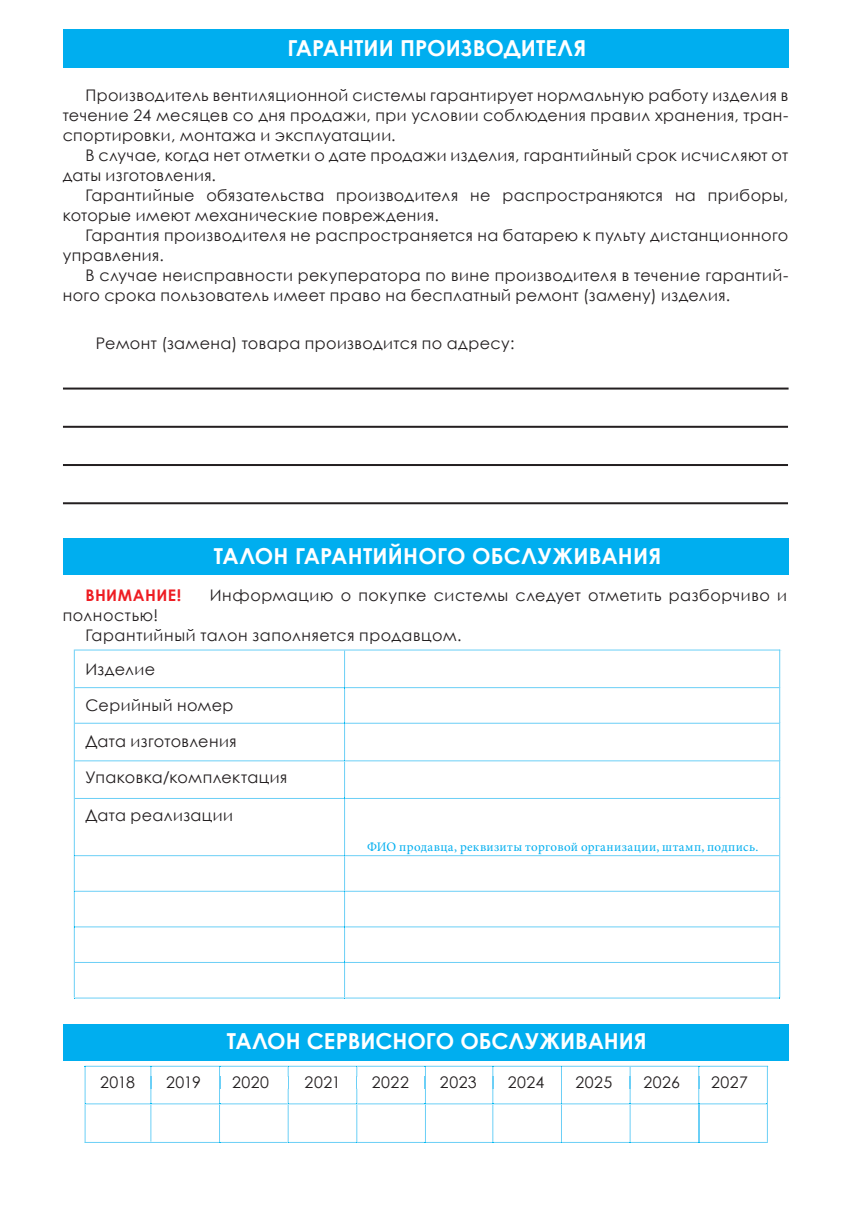
<style>
.page{position:relative;width:851px;height:1214px;background:#fff}
.page>*{position:absolute;margin:0;border:0;box-sizing:border-box;transform-origin:0 0}
.t1{font:700 22px "Century Gothic";letter-spacing:.005em;color:#fff}
.t2{font:16px/20px "Century Gothic";letter-spacing:.025em;color:#231f20}
.t3{font:700 16px "Century Gothic";letter-spacing:.025em;color:#ee1d23}
.t4{font:13px "Minion Pro";letter-spacing:.025em;color:#00aeef}
</style>
<div class="page">
<div style="left:63px;top:538px;width:725px;height:36px;background:#00aeef"></div>
<div style="left:63px;top:29px;width:725px;height:38px;background:#00aeef"></div>
<svg style="left:85px;top:1065px;width:682px;height:77px"></svg>
<div style="left:63px;top:1023px;width:725px;height:37px;background:#00aeef"></div>
<hr style="left:63px;top:387px;width:725px;height:2px;background:#231f20">
<hr style="left:63px;top:426px;width:724px;height:2px;background:#231f20">
<hr style="left:63px;top:464px;width:724px;height:2px;background:#231f20">
<svg style="left:74px;top:649px;width:706px;height:349px"></svg>
<hr style="left:63px;top:502px;width:724px;height:2px;background:#231f20">
<h1 class="t1" style="left:287px;top:32px;width:300px">ГАРАНТИИ ПРОИЗВОДИТЕЛЯ</h1>
<p class="t2" style="left:63px;top:85px;width:727px;text-align:justify;text-indent:23px">Производитель вентиляционной системы гарантирует нормальную работу изделия в течение 24 месяцев со дня продажи, при условии соблюдения правил хранения, тран&shy;спортировки, монтажа и эксплуатации.</p>
<p class="t2" style="left:63px;top:145px;width:727px;text-indent:23px">В случае, когда нет отметки о дате продажи изделия, гарантийный срок исчисляют от даты изготовления.</p>
<p class="t2" style="left:63px;top:185px;width:727px;text-indent:23px">Гарантийные обязательства производителя не распространяются на приборы, которые имеют механические повреждения.</p>
<p class="t2" style="left:63px;top:225px;width:727px;text-indent:23px">Гарантия производителя не распространяется на батарею к пульту дистанционного управления.</p>
<p class="t2" style="left:63px;top:265px;width:727px;text-indent:23px">В случае неисправности рекуператора по вине производителя в течение гарантий&shy;ного срока пользователь имеет право на бесплатный ремонт (замену) изделия.</p>
<p class="t2" style="left:96px;top:332px;width:420px">Ремонт (замена) товара производится по адресу:</p>
<h1 class="t1" style="left:214px;top:539px;width:449px">ТАЛОН ГАРАНТИЙНОГО ОБСЛУЖИВАНИЯ</h1>
<p class="t3" style="left:85px;top:582px;width:97px">ВНИМАНИЕ!</p>
<p class="t2" style="left:210px;top:584px;width:578px">Информацию о покупке системы следует отметить разборчиво и</p>
<p class="t2" style="left:85px;top:604px;width:378px;text-indent:-23px">полностью!<br>Гарантийный талон заполняется продавцом.</p>
<p class="t2" style="left:85px;top:658px;width:71px">Изделие</p>
<p class="t2" style="left:85px;top:694px;width:149px">Серийный номер</p>
<p class="t2" style="left:85px;top:730px;width:152px">Дата изготовления</p>
<p class="t2" style="left:85px;top:766px;width:203px">Упаковка/комплектация</p>
<p class="t2" style="left:85px;top:804px;width:149px">Дата реализации</p>
<p class="t4" style="left:367px;top:837px;width:392px">ФИО продавца, реквизиты торговой организации, штамп, подпись.</p>
<h1 class="t1" style="left:227px;top:1023px;width:421px">ТАЛОН СЕРВИСНОГО ОБСЛУЖИВАНИЯ</h1>
<p class="t2" style="left:100px;top:1072px;width:37px">2018</p>
<p class="t2" style="left:166px;top:1072px;width:36px">2019</p>
<p class="t2" style="left:232px;top:1072px;width:39px">2020</p>
<p class="t2" style="left:304px;top:1072px;width:38px">2021</p>
<p class="t2" style="left:371px;top:1072px;width:39px">2022</p>
<p class="t2" style="left:440px;top:1072px;width:38px">2023</p>
<p class="t2" style="left:508px;top:1072px;width:38px">2024</p>
<p class="t2" style="left:575px;top:1072px;width:38px">2025</p>
<p class="t2" style="left:643px;top:1072px;width:38px">2026</p>
<p class="t2" style="left:711px;top:1072px;width:38px">2027</p>
</div>
